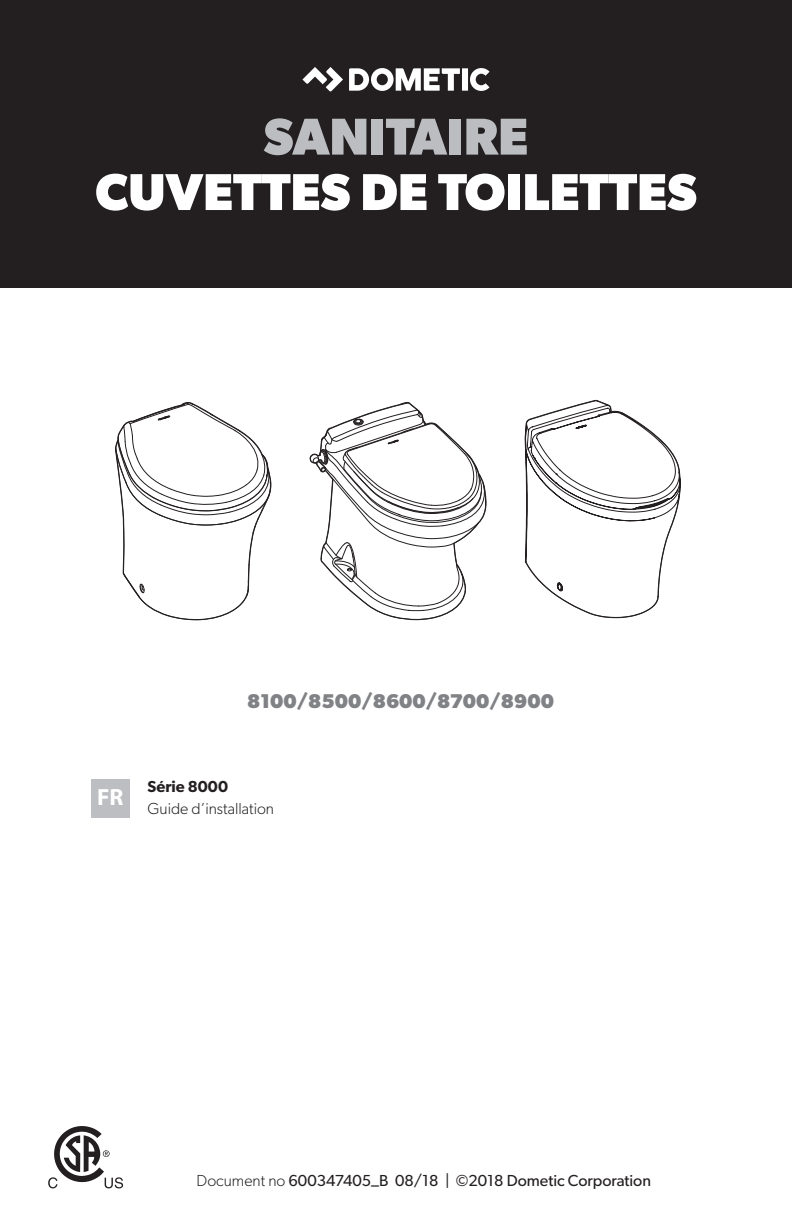
<style>
.page{position:relative;width:792px;height:1224px;background:#fff}
.page>*{position:absolute;margin:0;border:0;box-sizing:border-box;transform-origin:0 0}
.t1{font:700 52px "Gibson";color:#fff}
.t2{font:700 52px "Gibson";color:#bcbdc0}
.t3{font:700 23.6px "Myriad Pro";color:#fff}
.BrandingModel{font:700 20px "Gibson";color:#808285}
.Revision_line{font:16px "Gibson";color:#231f20}
.BodyTextListHead{font:300 16px "Gibson";color:#231f20}
.BodyText_Span{font:600 16px "Gibson";color:#231f20}
.s1{font-weight:300}
</style>
<div class="page">
<div style="left:0;top:0;width:792px;height:288px;background:#231f20"></div>
<svg style="left:349px;top:68px;width:141px;height:23px"></svg>
<svg style="left:302px;top:67px;width:41px;height:24px"></svg>
<svg style="left:48px;top:1126px;width:75px;height:62px"></svg>
<svg style="left:524px;top:399px;width:157px;height:220px"></svg>
<svg style="left:115px;top:402px;width:156px;height:219px"></svg>
<svg style="left:310px;top:402px;width:176px;height:218px"></svg>
<div style="left:91px;top:779px;width:39px;height:38px;background:#bdbec1"></div>
<h1 class="t2" style="left:264px;top:106px;width:266px">SANITAIRE</h1>
<h1 class="t1" style="left:95px;top:161px;width:603px">CUVETTES DE TOILETTES</h1>
<p class="BrandingModel" style="left:247px;top:689px;width:308px">8100/8500/8600/8700/8900</p>
<p class="t3" style="left:97px;top:782px;width:28px">FR</p>
<p class="BodyText_Span" style="left:148px;top:777px;width:82px">Série 8000</p>
<p class="BodyTextListHead" style="left:148px;top:798px;width:128px">Guide d’installation</p>
<p class="Revision_line" style="left:197px;top:1171px;width:456px"><span class="s1">Document no</span> 600347405_B 08/18 | ©2018 Dometic Corporation</p>
</div>
